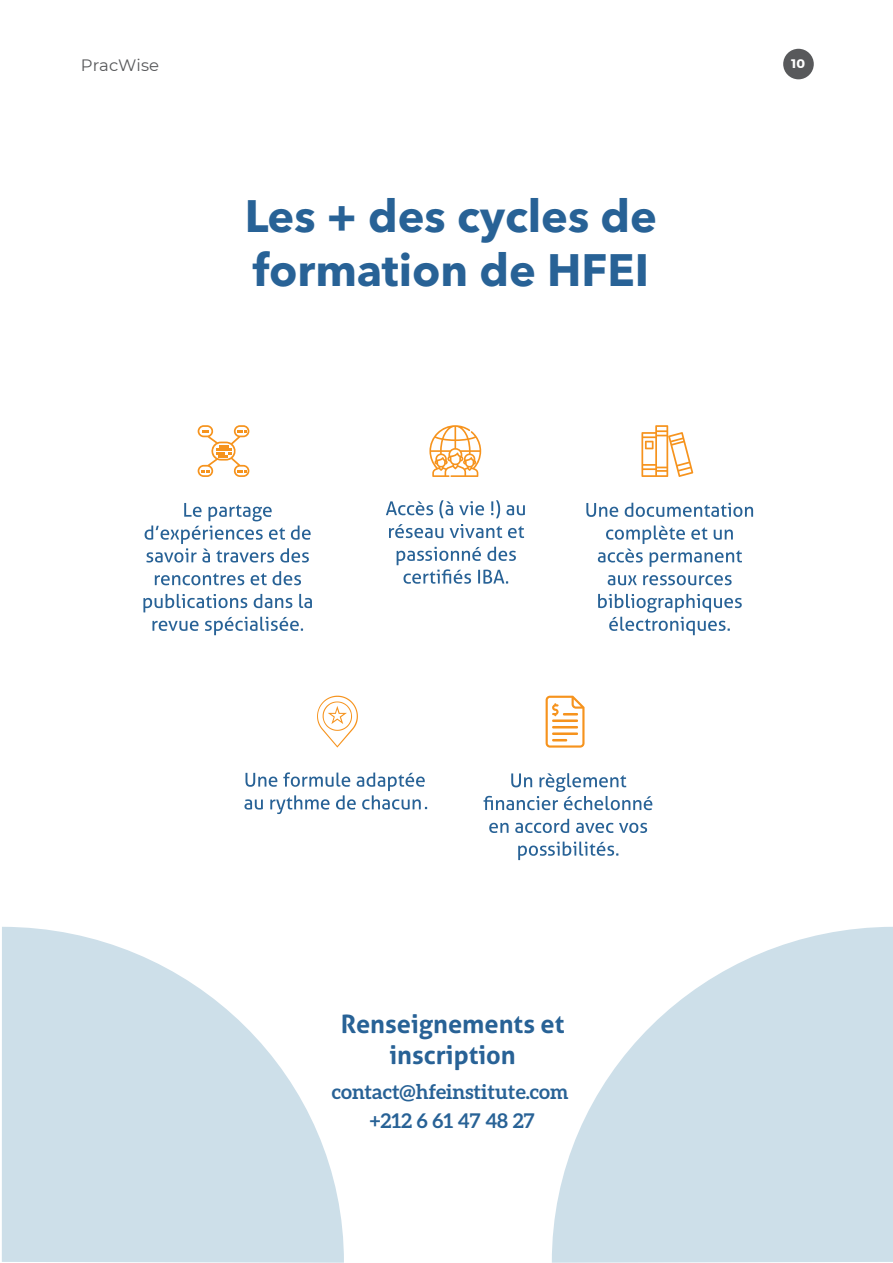
<style>
.page{position:relative;width:893px;height:1263px;background:#fff}
.page>*{position:absolute;margin:0;border:0;box-sizing:border-box;transform-origin:0 0}
.t1{font:700 45px/54px "Avenir Next LT Pro";color:#286296}
.t2{font:700 25.35px/30.5px "Aller";color:#286296;text-align:center}
.t3{font:700 20.25px/29.2px "Aleo";color:#286296;text-align:center}
.t4{font:16.5px "Montserrat";color:#58595b}
.t5{font:700 12.3px "Montserrat";color:#fff}
</style>
<div class="page">
<div style="left:783px;top:49px;width:31px;height:30px;background:#58595b;border-radius:50%"></div>
<svg style="left:546px;top:696px;width:38px;height:52px"></svg>
<svg style="left:198px;top:425px;width:51px;height:52px"></svg>
<svg style="left:641px;top:425px;width:52px;height:52px"></svg>
<svg style="left:429px;top:425px;width:52px;height:52px"></svg>
<svg style="left:317px;top:696px;width:41px;height:51px"></svg>
<svg style="left:145px;top:503px;width:166px;height:59px"></svg>
<svg style="left:155px;top:571px;width:146px;height:14px"></svg>
<svg style="left:143px;top:594px;width:169px;height:41px"></svg>
<svg style="left:586px;top:503px;width:167px;height:14px"></svg>
<svg style="left:598px;top:525px;width:144px;height:42px"></svg>
<svg style="left:608px;top:575px;width:124px;height:10px"></svg>
<svg style="left:598px;top:594px;width:144px;height:41px"></svg>
<svg style="left:483px;top:773px;width:169px;height:37px"></svg>
<svg style="left:489px;top:819px;width:158px;height:14px"></svg>
<svg style="left:518px;top:841px;width:100px;height:19px"></svg>
<svg style="left:386px;top:500px;width:139px;height:18px"></svg>
<svg style="left:389px;top:524px;width:54px;height:14px"></svg>
<svg style="left:450px;top:524px;width:74px;height:14px"></svg>
<svg style="left:397px;top:547px;width:119px;height:37px"></svg>
<svg style="left:244px;top:772px;width:183px;height:42px"></svg>
<svg style="left:552px;top:927px;width:341px;height:336px;fill:#cddfe9"></svg>
<svg style="left:2px;top:927px;width:342px;height:336px;fill:#cddfe9"></svg>
<p class="t4" style="left:81px;top:53px;width:80px">PracWise</p>
<p class="t5" style="left:792px;top:54px;width:15px">10</p>
<h1 class="t1" style="left:245px;top:189px;width:414px">Les + des cycles de formation de HFEI</h1>
<p class="t2" style="left:341px;top:1009px;width:225px">Renseignements et inscription</p>
<p class="t3" style="left:332px;top:1076px;width:238px">contact@hfeinstitute.com +212 6 61 47 48 27</p>
</div>
